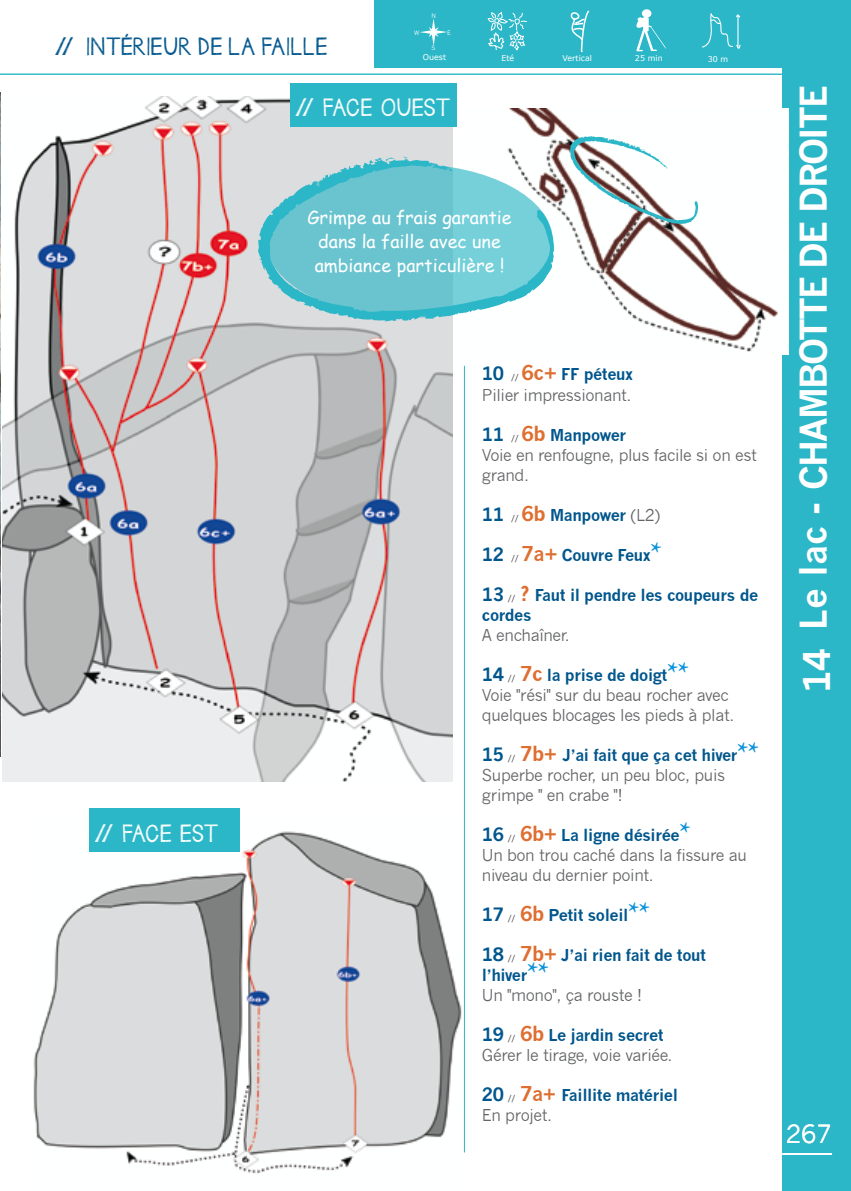
<style>
.page{position:relative;width:851px;height:1191px;background:#fff}
.page>*{position:absolute;margin:0;border:0;box-sizing:border-box;transform-origin:0 0}
.t1{font:700 36px "News Gothic";letter-spacing:-.05em;color:#fff}
.t2{font:24.6px "News Gothic";color:#fff}
.t3{font:20px "Janda Safeand Sound";letter-spacing:.045em;color:#00568d}
.t4{font:20px "Janda Safeand Sound";letter-spacing:.015em;color:#fff}
.t5{font:18px/24px "Comic Sans MS";color:#fff;text-align:center}
.t6{font:700 18px "News Gothic";letter-spacing:-.025em;color:#00568d}
.t7{font:16px/20px "News Gothic";letter-spacing:-.025em;color:#646567}
.t8{font:700 16px/20px "News Gothic";letter-spacing:-.025em;color:#00568d}
.t9{font:8px "Verdana";color:#fff}
.t10{font:8px "Verdana";color:#4b4b4d}
.t11{font:6px "News Gothic";color:#fff}
.s1{font-weight:700;font-size:20px;color:#df6f31}
.s2{font-weight:700;color:#00568d}
.s3{font-size:20px;color:#df6f31}
.s4{font-weight:400;color:#646567}
.s5{font-family:"Minion Pro";font-size:28px;color:#0c92da}
.s6{font-family:"Minion Pro";font-weight:700;font-size:28px;color:#0c92da}
</style>
<div class="page">
<div style="left:782px;top:0;width:68px;height:1191px;background:#2bb7c7"></div>
<hr style="left:0;top:74px;width:801px;height:1px;background:#2bb7c7">
<div style="left:374px;top:0;width:410px;height:68px;background:#2bb7c7"></div>
<hr style="left:782px;top:1153px;width:49px;height:2px;background:#fff">
<img style="left:507px;top:108px;width:281px;height:246px">
<svg style="left:569px;top:136px;width:130px;height:88px"></svg>
<img style="left:2px;top:97px;width:450px;height:684px">
<img style="left:0;top:93px;width:1px;height:663px">
<svg style="left:487px;top:11px;width:40px;height:40px"></svg>
<svg style="left:702px;top:13px;width:39px;height:36px"></svg>
<div style="left:641px;top:9px;width:10px;height:9px;background:#fff;border-radius:50%"></div>
<svg style="left:636px;top:16px;width:30px;height:35px"></svg>
<svg style="left:570px;top:10px;width:20px;height:42px"></svg>
<svg style="left:420px;top:18px;width:27px;height:28px"></svg>
<img style="left:33px;top:818px;width:431px;height:356px">
<div style="left:90px;top:808px;width:150px;height:44px;background:#2bb7c7"></div>
<div style="left:290px;top:83px;width:167px;height:44px;background:#2bb7c7"></div>
<hr style="left:464px;top:366px;width:1px;height:786px;background:#2bb7c7">
<svg style="left:258px;top:156px;width:298px;height:166px"></svg>
<p class="t3" style="left:54px;top:32px;width:275px">// INTÉRIEUR DE LA FAILLE</p>
<p class="t11" style="left:431px;top:12px;width:6px">N</p>
<p class="t11" style="left:431px;top:45px;width:5px">S</p>
<p class="t11" style="left:414px;top:29px;width:7px">W</p>
<p class="t11" style="left:447px;top:29px;width:5px">E</p>
<p class="t9" style="left:423px;top:52px;width:25px">Ouest</p>
<p class="t9" style="left:501px;top:52px;width:14px">Eté</p>
<p class="t9" style="left:635px;top:53px;width:29px">25 min</p>
<p class="t9" style="left:707px;top:53px;width:22px">30 m</p>
<p class="t9" style="left:562px;top:53px;width:31px">Vertical</p>
<p class="t4" style="left:294px;top:94px;width:158px">// FACE OUEST</p>
<p class="t5" style="left:307px;top:204px;width:206px">Grimpe au frais garantie dans la faille avec une ambiance particulière !</p>
<p class="t4" style="left:94px;top:819px;width:127px">// FACE EST</p>
<p class="t7" style="left:482px;top:365px;width:153px;text-align:right"><span class="s1">6c+</span> <span class="s2">FF péteux<br></span>Pilier impressionant.</p>
<p class="t6" style="left:482px;top:423px;width:24px">11</p>
<p class="t10" style="left:511px;top:432px;width:9px">//</p>
<p class="t6" style="left:482px;top:363px;width:24px">10</p>
<p class="t10" style="left:511px;top:372px;width:9px">//</p>
<p class="t7" style="left:482px;top:425px;width:276px;text-indent:40px"><span class="s1">6b</span> <span class="s2">Manpower<br></span>Voie en renfougne, plus facile si on est grand.</p>
<p class="t6" style="left:482px;top:503px;width:24px">11</p>
<p class="t10" style="left:511px;top:512px;width:9px">//</p>
<p class="t8" style="left:521px;top:504px;width:140px"><span class="s3">6b</span> Manpower <span class="s4">(L2)</span></p>
<p class="t6" style="left:482px;top:543px;width:24px">12</p>
<p class="t10" style="left:511px;top:552px;width:9px">//</p>
<p class="t8" style="left:521px;top:544px;width:142px"><span class="s3">7a+</span> Couvre Feux<span class="s5">*</span></p>
<p class="t8" style="left:482px;top:584px;width:278px;text-indent:38px"><span class="s3">?</span> Faut il pendre les coupeurs de cordes</p>
<p class="t7" style="left:482px;top:625px;width:89px">A enchaîner.</p>
<p class="t6" style="left:482px;top:663px;width:24px">14</p>
<p class="t10" style="left:508px;top:672px;width:9px">//</p>
<p class="t6" style="left:482px;top:583px;width:24px">13</p>
<p class="t10" style="left:508px;top:592px;width:9px">//</p>
<p class="t7" style="left:482px;top:665px;width:254px;text-align:center"><span class="s1">7c</span> <span class="s2">la prise de doigt</span><span class="s6">**<br></span>Voie "rési" sur du beau rocher avec quelques blocages les pieds à plat.</p>
<p class="t6" style="left:482px;top:743px;width:24px">15</p>
<p class="t10" style="left:508px;top:752px;width:9px">//</p>
<p class="t7" style="left:482px;top:745px;width:279px;text-indent:38px"><span class="s1">7b+</span> <span class="s2">J’ai fait que ça cet hiver</span><span class="s6">**<br></span>Superbe rocher, un peu bloc, puis grimpe " en crabe "!</p>
<p class="t6" style="left:482px;top:823px;width:24px">16</p>
<p class="t10" style="left:508px;top:832px;width:9px">//</p>
<p class="t7" style="left:482px;top:825px;width:266px;text-indent:38px"><span class="s1">6b+</span> <span class="s2">La ligne désirée</span><span class="s6">*<br></span>Un bon trou caché dans la fissure au niveau du dernier point.</p>
<p class="t6" style="left:482px;top:903px;width:24px">17</p>
<p class="t10" style="left:508px;top:912px;width:9px">//</p>
<p class="t8" style="left:520px;top:904px;width:131px"><span class="s3">6b</span> Petit soleil<span class="s5">**</span></p>
<p class="t8" style="left:482px;top:944px;width:226px;text-indent:38px"><span class="s3">7b+</span> J’ai rien fait de tout l’hiver<span class="s5">**<br></span><span class="s4">Un "mono", ça rouste !</span></p>
<p class="t6" style="left:482px;top:1023px;width:24px">19</p>
<p class="t10" style="left:508px;top:1032px;width:9px">//</p>
<p class="t6" style="left:482px;top:943px;width:24px">18</p>
<p class="t10" style="left:508px;top:952px;width:9px">//</p>
<p class="t7" style="left:482px;top:1025px;width:192px;text-indent:38px"><span class="s1">6b</span> <span class="s2">Le jardin secret<br></span>Gérer le tirage, voie variée.</p>
<p class="t6" style="left:482px;top:1083px;width:24px">20</p>
<p class="t10" style="left:508px;top:1092px;width:9px">//</p>
<p class="t8" style="left:482px;top:1084px;width:197px;text-indent:38px"><span class="s3">7a+</span> Faillite matériel<br><span class="s4">En projet.</span></p>
<h1 class="t1" style="left:791px;top:693px;width:609px;rotate:-90deg">14 Le lac - CHAMBOTTE DE DROITE</h1>
<h2 class="t2" style="left:785px;top:1119px;width:48px">267</h2>
</div>
